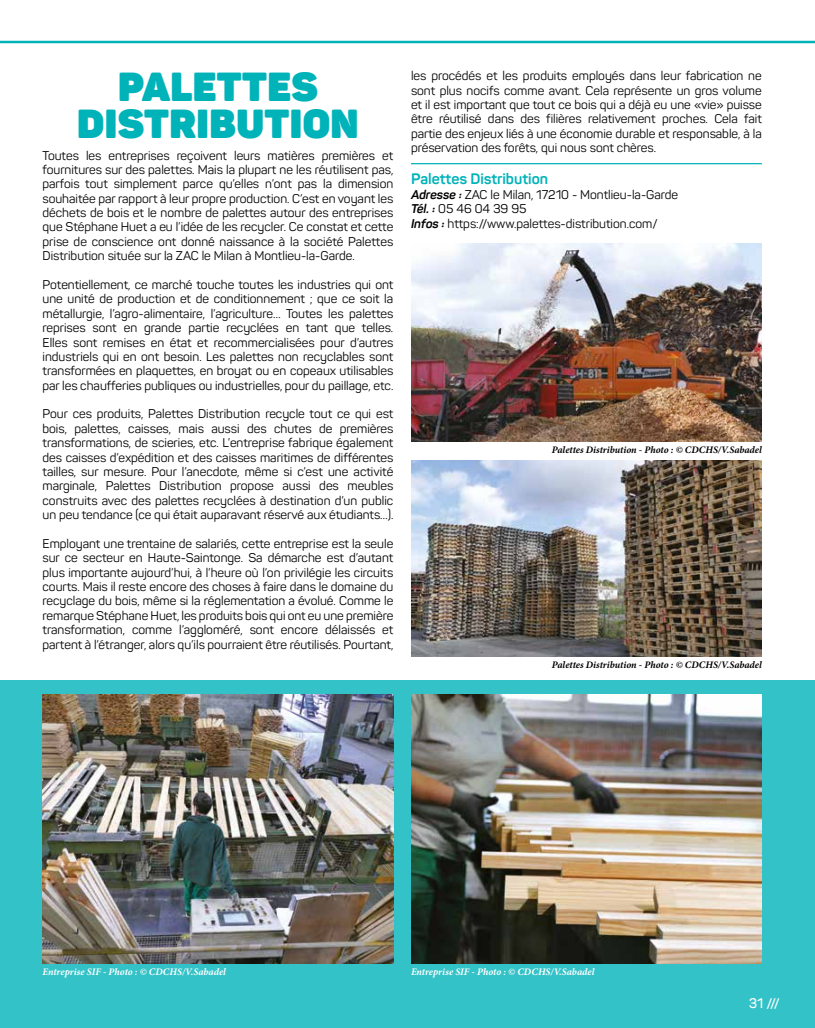
<style>
.page{position:relative;width:815px;height:1028px;background:#fff}
.page>*{position:absolute;margin:0;border:0;box-sizing:border-box;transform-origin:0 0}
.t1{font:900 40px/36.2px "Panton";letter-spacing:.01em;color:#00b3b9;text-align:center}
.t2{font:700 15px "Panton";color:#00b3b9}
.t3{font:600 13.75px "Panton";color:#fff}
.t4{font:12.5px/14.4px "Panton";color:#000;text-align:justify}
.t5{font:italic 700 10px "Minion Pro";color:#000}
.t6{font:italic 700 10px "Minion Pro";color:#fff}
.s1{font-weight:700;font-style:italic}
</style>
<div class="page">
<div style="left:0;top:680px;width:815px;height:348px;background:#33c2c7"></div>
<img style="left:43px;top:694px;width:350px;height:269px">
<img style="left:411px;top:694px;width:351px;height:269px">
<img style="left:411px;top:243px;width:351px;height:199px">
<img style="left:411px;top:461px;width:351px;height:196px">
<hr style="left:411px;top:163px;width:351px;height:1px;background:#00b3b9">
<hr style="left:0;top:41px;width:815px;height:2px;background:#00b3b9">
<h1 class="t1" style="left:77px;top:68px;width:283px">PALETTES<br>DISTRIBUTION</h1>
<p class="t4" style="left:43px;top:148px;width:352px">Toutes les entreprises reçoivent leurs matières premières et fournitures sur des palettes. Mais la plupart ne les réutilisent pas, parfois tout simplement parce qu’elles n’ont pas la dimension souhaitée par rapport à leur propre production. C’est en voyant les déchets de bois et le nombre de palettes autour des entreprises que Stéphane Huet a eu l’idée de les recycler. Ce constat et cette prise de conscience ont donné naissance à la société Palettes Distribution située sur la ZAC le Milan à Montlieu-la-Garde.</p>
<p class="t4" style="left:43px;top:277px;width:352px">Potentiellement, ce marché touche toutes les industries qui ont une unité de production et de conditionnement ; que ce soit la métallurgie, l’agro-alimentaire, l’agriculture… Toutes les palettes reprises sont en grande partie recyclées en tant que telles.<br>Elles sont remises en état et recommercialisées pour d’autres industriels qui en ont besoin. Les palettes non recyclables sont transformées en plaquettes, en broyat ou en copeaux utilisables par les chaufferies publiques ou industrielles, pour du paillage, etc.</p>
<p class="t4" style="left:43px;top:407px;width:352px">Pour ces produits, Palettes Distribution recycle tout ce qui est bois, palettes, caisses, mais aussi des chutes de premières transformations, de scieries, etc. L’entreprise fabrique également des caisses d’expédition et des caisses maritimes de différentes tailles, sur mesure. Pour l’anecdote, même si c’est une activité marginale, Palettes Distribution propose aussi des meubles construits avec des palettes recyclées à destination d’un public un peu tendance (ce qui était auparavant réservé aux étudiants…).</p>
<p class="t4" style="left:43px;top:536px;width:352px">Employant une trentaine de salariés, cette entreprise est la seule sur ce secteur en Haute-Saintonge. Sa démarche est d’autant plus importante aujourd’hui, à l’heure où l’on privilégie les circuits courts. Mais il reste encore des choses à faire dans le domaine du recyclage du bois, même si la réglementation a évolué. Comme le remarque Stéphane Huet, les produits bois qui ont eu une première transformation, comme l’aggloméré, sont encore délaissés et partent à l’étranger, alors qu’ils pourraient être réutilisés. Pourtant,</p>
<p class="t4" style="left:411px;top:69px;width:352px">les procédés et les produits employés dans leur fabrication ne sont plus nocifs comme avant. Cela représente un gros volume et il est important que tout ce bois qui a déjà eu une «vie» puisse être réutilisé dans des filières relativement proches. Cela fait partie des enjeux liés à une économie durable et responsable, à la préservation des forêts, qui nous sont chères.</p>
<p class="t2" style="left:411px;top:170px;width:139px">Palettes Distribution</p>
<p class="t4" style="left:411px;top:187px;width:269px;text-align:left"><span class="s1">Adresse :</span> ZAC le Milan, 17210 - Montlieu-la-Garde<br><span class="s1">Tél. :</span> 05 46 04 39 95<br><span class="s1">Infos :</span> https://www.palettes-distribution.com/</p>
<p class="t5" style="left:552px;top:442px;width:212px">Palettes Distribution - Photo : © CDCHS/V.Sabadel</p>
<p class="t5" style="left:552px;top:657px;width:212px">Palettes Distribution - Photo : © CDCHS/V.Sabadel</p>
<p class="t6" style="left:43px;top:964px;width:185px">Entreprise SIF - Photo : © CDCHS/V.Sabadel</p>
<p class="t6" style="left:411px;top:964px;width:185px">Entreprise SIF - Photo : © CDCHS/V.Sabadel</p>
<p class="t3" style="left:749px;top:995px;width:32px">3 1 ///</p>
</div>
